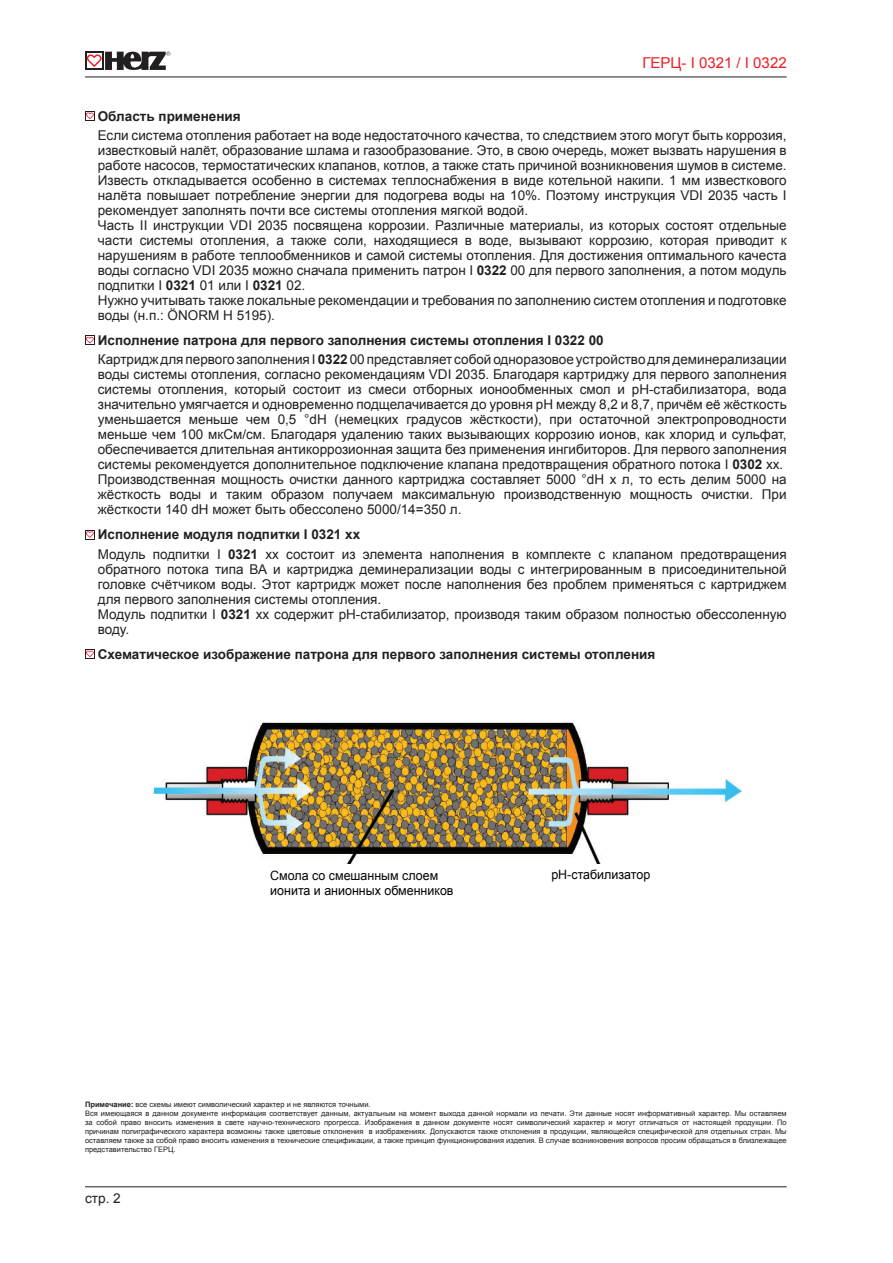
<style>
.page{position:relative;width:893px;height:1263px;background:#fff}
.page>*{position:absolute;margin:0;border:0;box-sizing:border-box;transform-origin:0 0}
.t1{font:15px "Arial";color:#ee1d23}
.t2{font:13.5px/15px "Arial";color:#231f20}
.t3{font:700 13.5px "Arial";color:#231f20}
.t4{font:12.9px/15.5px "Arial";color:#040503}
.t5{font:7.5px/9px "Arial";color:#231f20}
.s1{font-weight:700}
</style>
<div class="page">
<svg style="left:85px;top:52px;width:85px;height:18px"></svg>
<hr style="left:85px;top:77px;width:702px;height:1px;background:#231f20">
<hr style="left:85px;top:1186px;width:702px;height:1px;background:#231f20">
<svg style="left:85px;top:111px;width:10px;height:10px"></svg>
<svg style="left:85px;top:335px;width:10px;height:10px"></svg>
<svg style="left:85px;top:530px;width:10px;height:10px"></svg>
<svg style="left:85px;top:649px;width:10px;height:10px"></svg>
<img style="left:153px;top:722px;width:588px;height:141px">
<p class="t1" style="left:642px;top:53px;width:146px">ГЕРЦ- I 0321 / I 0322</p>
<p class="t3" style="left:98px;top:107px;width:144px">Область применения</p>
<p class="t2" style="left:98px;top:128px;width:690px">Если система отопления работает на воде недостаточного качества, то следствием этого могут быть коррозия, известковый налёт, образование шлама и газообразование. Это, в свою очередь, может вызвать нарушения в работе насосов, термостатических клапанов, котлов, а также стать причиной возникновения шумов в системе.<br>Известь откладывается особенно в системах теплоснабжения в виде котельной накипи. 1 мм известкового налёта повышает потребление энергии для подогрева воды на 10%. Поэтому инструкция VDI 2035 часть I рекомендует заполнять почти все системы отопления мягкой водой.<br>Часть II инструкции VDI 2035 посвящена коррозии. Различные материалы, из которых состоят отдельные части системы отопления, а также соли, находящиеся в воде, вызывают коррозию, которая приводит к нарушениям в работе теплообменников и самой системы отопления. Для достижения оптимального качеста воды согласно VDI 2035 можно сначала применить патрон I <span class="s1">0322</span> 00 для первого заполнения, а потом модуль подпитки I <span class="s1">0321</span> 01 или I <span class="s1">0321</span> 02.<br>Нужно учитывать также локальные рекомендации и требования по заполнению систем отопления и подготовке воды (н.п.: ÖNORM H 5195).</p>
<p class="t2" style="left:98px;top:331px;width:690px;line-height:19.2px"><span class="s1">Исполнение патрона для первого заполнения системы отопления I 0322 00<br></span>Картридж для первого заполнения I <span class="s1">0322</span> 00 представляет собой одноразовое устройство для деминерализации</p>
<p class="t2" style="left:98px;top:367px;width:690px">воды системы отопления, согласно рекомендациям VDI 2035. Благодаря картриджу для первого заполнения системы отопления, который состоит из смеси отборных ионообменных смол и pH-стабилизатора, вода значительно умягчается и одновременно подщелачивается до уровня pH между 8,2 и 8,7, причём её жёсткость уменьшается меньше чем 0,5 °dH (немецких градусов жёсткости), при остаточной электропроводности меньше чем 100 мкСм/см. Благодаря удалению таких вызывающих коррозию ионов, как хлорид и сульфат, обеспечивается длительная антикоррозионная защита без применения ингибиторов. Для первого заполнения системы рекомендуется дополнительное подключение клапана предотвращения обратного потока I <span class="s1">0302</span> хх.<br>Производственная мощность очистки данного картриджа составляет 5000 °dH х л, то есть делим 5000 на жёсткость воды и таким образом получаем максимальную производственную мощность очистки. При жёсткости 140 dH может быть обессолено 5000/14=350 л.</p>
<p class="t2" style="left:98px;top:525px;width:690px;line-height:19.2px"><span class="s1">Исполнение модуля подпитки I 0321 хх<br></span>Модуль подпитки I <span class="s1">0321</span> хх состоит из элемента наполнения в комплекте с клапаном предотвращения</p>
<p class="t2" style="left:98px;top:561px;width:690px">обратного потока типа ВА и картриджа деминерализации воды с интегрированным в присоединительной головке счётчиком воды. Этот картридж может после наполнения без проблем применяться с картриджем для первого заполнения системы отопления.<br>Модуль подпитки I <span class="s1">0321</span> хх содержит pH-стабилизатор, производя таким образом полностью обессоленную воду.</p>
<p class="t3" style="left:98px;top:645px;width:559px">Схематическое изображение патрона для первого заполнения системы отопления</p>
<p class="t4" style="left:270px;top:867px;width:185px">Смола со смешанным слоем ионита и анионных обменников</p>
<p class="t4" style="left:551px;top:867px;width:100px">pH-стабилизатор</p>
<p class="t5" style="left:85px;top:1100px;width:703px"><span class="s1">Примечание:</span> все схемы имеют символический характер и не являются точными.<br>Вся имеющаяся в данном документе информация соответствует данным, актуальным на момент выхода данной нормали из печати. Эти данные носят информативный характер. Мы оставляем за собой право вносить изменения в свете научно-технического прогресса. Изображения в данном документе носят символический характер и могут отличаться от настоящей продукции. По причинам полиграфического характера возможны также цветовые отклонения в изображениях. Допускаются также отклонения в продукции, являющейся специфической для отдельных стран. Мы оставляем также за собой право вносить изменения в технические спецификации, а также принцип функционирования изделия. В случае возникновения вопросов просим обращаться в близлежащее представительство ГЕРЦ.</p>
<p class="t2" style="left:85px;top:1190px;width:37px">стр. 2</p>
</div>
